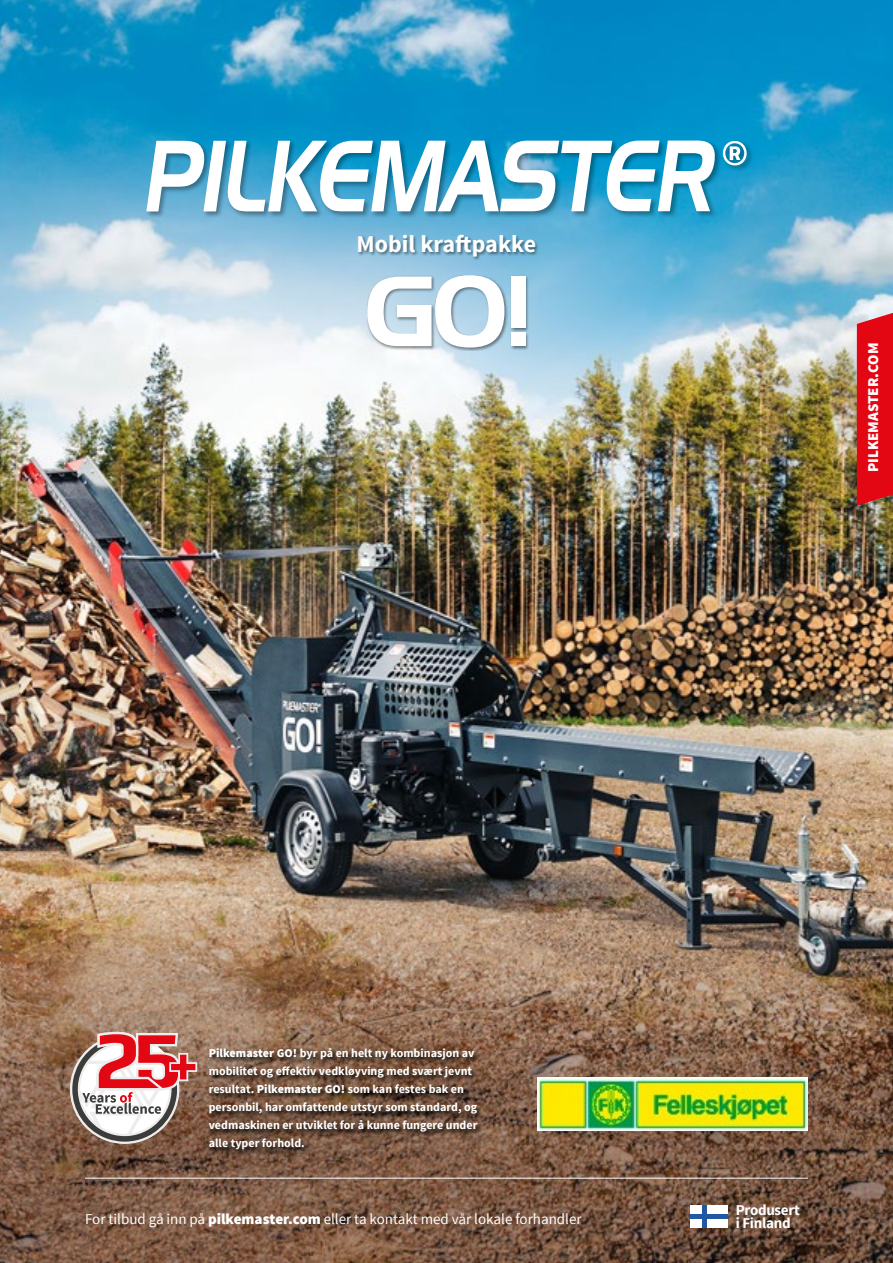
<style>
.page{position:relative;width:893px;height:1263px;background:#fff}
.page>*{position:absolute;margin:0;border:0;box-sizing:border-box;transform-origin:0 0}
.t1{font:700 24px "Source Sans Pro";color:#fff}
.t2{font:15px "Source Sans Pro";color:#fff}
.t3{font:700 15px/13.5px "Source Sans Pro";letter-spacing:-.02em;color:#fff}
.t4{font:900 15px "Source Sans Pro";color:#fff}
.t5{font:700 12px/18px "Source Sans Pro";color:#fff}
.s1{font-weight:900}
</style>
<div class="page">
<img style="left:0;top:0;width:893px;height:893px">
<img style="left:0;top:893px;width:893px;height:370px">
<div style="left:197px;top:1036px;width:292px;height:126px;background:#000;opacity:.25"></div>
<div style="left:691px;top:1205px;width:37px;height:23px;background:#fff"></div>
<div style="left:691px;top:1214px;width:37px;height:5px;background:#2257a4"></div>
<div style="left:702px;top:1205px;width:5px;height:23px;background:#2257a4"></div>
<hr style="left:85px;top:1178px;width:723px;height:1px;background:#fff">
<div style="left:857px;top:313px;width:36px;height:193px;background:#e30613"></div>
<div style="left:145px;top:140px;width:608px;height:78px;background:#000;opacity:.35"></div>
<svg style="left:146px;top:141px;width:569px;height:70px"></svg>
<svg style="left:723px;top:141px;width:24px;height:24px"></svg>
<div style="left:358px;top:236px;width:180px;height:24px;background:#000;opacity:.45"></div>
<div style="left:366px;top:274px;width:164px;height:77px;background:#000;opacity:.45"></div>
<svg style="left:367px;top:276px;width:137px;height:72px"></svg>
<div style="left:511px;top:277px;width:15px;height:51px;background:#fff"></div>
<div style="left:511px;top:333px;width:15px;height:13px;background:#fff"></div>
<img style="left:538px;top:1077px;width:270px;height:53px">
<svg style="left:70px;top:1032px;width:127px;height:112px"></svg>
<h1 class="t1" style="left:357px;top:228px;width:181px">Mobil kraftpakke</h1>
<p class="t4" style="left:863px;top:472px;width:131px;rotate:-90deg">PILKEMASTER.COM</p>
<p class="t5" style="left:209px;top:1044px;width:270px"><span class="s1">Pilkemaster GO!</span> byr på en helt ny kombinasjon av mobilitet og effektiv vedkløyving med svært jevnt resultat. <span class="s1">Pilkemaster GO!</span> som kan festes bak en personbil, har omfattende utstyr som standard, og vedmaskinen er utviklet for å kunne fungere under alle typer forhold.</p>
<p class="t2" style="left:85px;top:1209px;width:498px">For tilbud gå inn på <span class="s1">pilkemaster.com</span> eller ta kontakt med vår lokale forhandler</p>
<p class="t3" style="left:736px;top:1203px;width:66px">Produsert i Finland</p>
</div>
